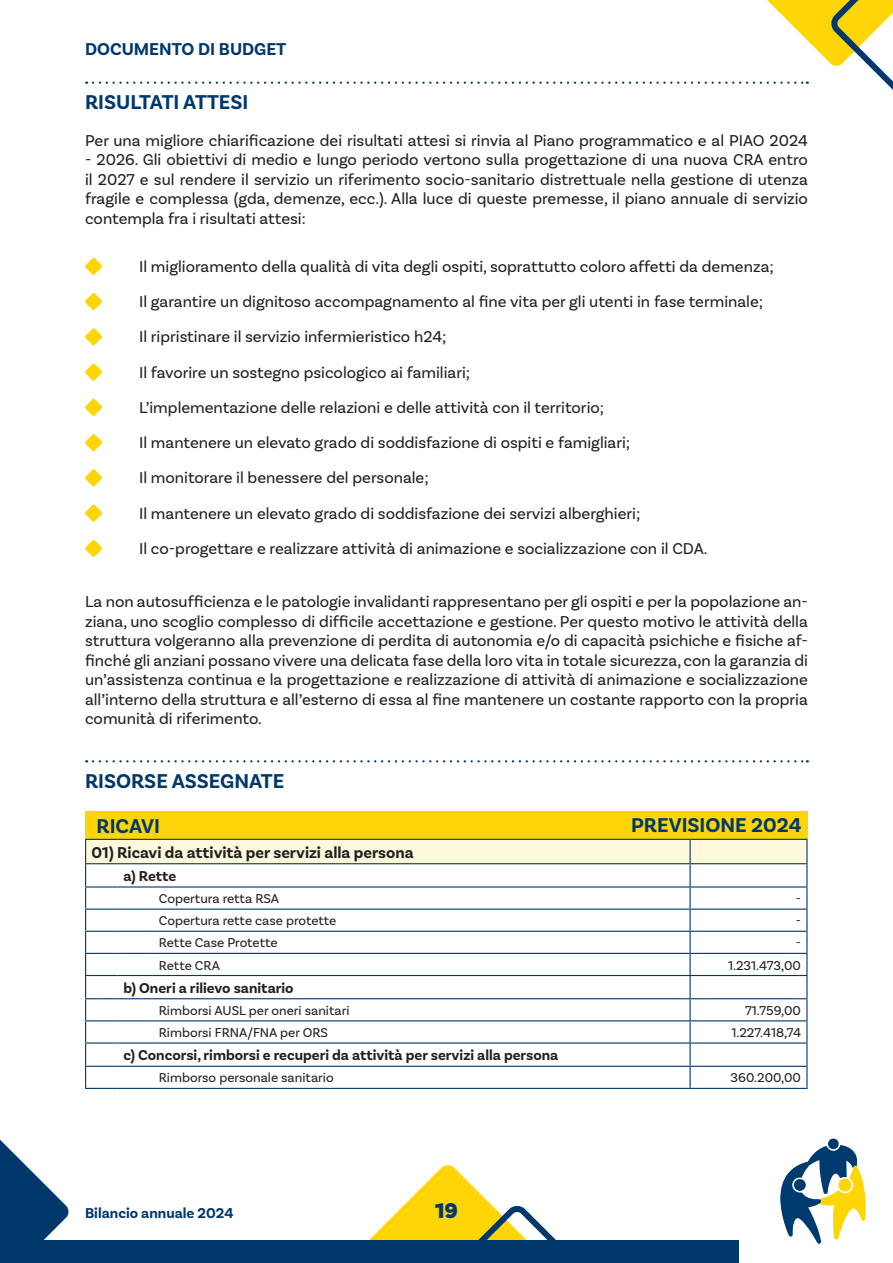
<style>
.page{position:relative;width:893px;height:1263px;background:#fff}
.page>*{position:absolute;margin:0;border:0;box-sizing:border-box;transform-origin:0 0}
.t1{font:900 22.5px "Basic Sans";color:#00386c}
.t2{font:700 21px/44.5px "Basic Sans";color:#00386c}
.t3{font:700 18px "Basic Sans";color:#00386c}
.t4{font:16.5px/19.5px "Basic Sans";color:#231f20;text-align:justify}
.t5{font:700 16.5px "Basic Sans";color:#231f20}
.t6{font:700 15px "Basic Sans";color:#231f20}
.t7{font:700 15px "Basic Sans";color:#00386c}
.t8{font:13.5px "Basic Sans";color:#231f20}
</style>
<div class="page">
<svg style="left:293px;top:1165px;width:385px;height:76px"></svg>
<svg style="left:0;top:1139px;width:69px;height:102px"></svg>
<img style="left:780px;top:1138px;width:86px;height:106px">
<div style="left:0;top:1241px;width:738px;height:22px;background:#00386c"></div>
<svg style="left:93px;top:0;width:800px;height:90px"></svg>
<svg style="left:93px;top:760px;width:715px;height:2px"></svg>
<svg style="left:85px;top:258px;width:17px;height:17px"></svg>
<svg style="left:85px;top:293px;width:17px;height:17px"></svg>
<svg style="left:85px;top:328px;width:17px;height:17px"></svg>
<svg style="left:85px;top:363px;width:17px;height:18px"></svg>
<svg style="left:85px;top:399px;width:17px;height:17px"></svg>
<svg style="left:85px;top:434px;width:17px;height:17px"></svg>
<svg style="left:85px;top:469px;width:17px;height:18px"></svg>
<svg style="left:85px;top:504px;width:17px;height:18px"></svg>
<svg style="left:85px;top:540px;width:17px;height:17px"></svg>
<div style="left:85px;top:811px;width:723px;height:28px;background:#fed508"></div>
<svg style="left:85px;top:839px;width:722px;height:249px"></svg>
<hr style="left:85px;top:1088px;width:32px;height:1px;background:#00386c">
<hr style="left:117px;top:1088px;width:36px;height:1px;background:#00386c">
<hr style="left:153px;top:1088px;width:537px;height:1px;background:#00386c">
<hr style="left:690px;top:1088px;width:117px;height:1px;background:#00386c">
<p class="t3" style="left:85px;top:38px;width:203px">DOCUMENTO DI BUDGET</p>
<p class="t2" style="left:85px;top:80px;width:165px">RISULTATI ATTESI</p>
<p class="t4" style="left:85px;top:130px;width:724px">Per una migliore chiarificazione dei risultati attesi si rinvia al Piano programmatico e al PIAO 2024</p>
<p class="t4" style="left:85px;top:150px;width:724px">- 2026. Gli obiettivi di medio e lungo periodo vertono sulla progettazione di una nuova CRA entro il 2027 e sul rendere il servizio un riferimento socio-sanitario distrettuale nella gestione di utenza fragile e complessa (gda, demenze, ecc.). Alla luce di queste premesse, il piano annuale di servizio contempla fra i risultati attesi:</p>
<p class="t4" style="left:139px;top:249px;width:636px;line-height:35.2px;text-align:left">Il miglioramento della qualità di vita degli ospiti, soprattutto coloro affetti da demenza; Il garantire un dignitoso accompagnamento al fine vita per gli utenti in fase terminale; Il ripristinare il servizio infermieristico h24;<br>Il favorire un sostegno psicologico ai familiari;<br>L’implementazione delle relazioni e delle attività con il territorio;<br>Il mantenere un elevato grado di soddisfazione di ospiti e famigliari;<br>Il monitorare il benessere del personale;<br>Il mantenere un elevato grado di soddisfazione dei servizi alberghieri;<br>Il co-progettare e realizzare attività di animazione e socializzazione con il CDA.</p>
<p class="t4" style="left:85px;top:592px;width:724px">La non autosufficienza e le patologie invalidanti rappresentano per gli ospiti e per la popolazione an&shy;ziana, uno scoglio complesso di difficile accettazione e gestione. Per questo motivo le attività della struttura volgeranno alla prevenzione di perdita di autonomia e/o di capacità psichiche e fisiche af&shy;finché gli anziani possano vivere una delicata fase della loro vita in totale sicurezza, con la garanzia di un’assistenza continua e la progettazione e realizzazione di attività di animazione e socializzazione all’interno della struttura e all’esterno di essa al fine mantenere un costante rapporto con la propria comunità di riferimento.</p>
<p class="t2" style="left:97px;top:759px;width:189px;text-indent:-12px">RISORSE ASSEGNATE<br>RICAVI</p>
<p class="t2" style="left:631px;top:802px;width:172px">PREVISIONE 2024</p>
<p class="t5" style="left:92px;top:842px;width:324px">01) Ricavi da attività per servizi alla persona</p>
<p class="t6" style="left:123px;top:867px;width:54px">a) Rette</p>
<p class="t8" style="left:159px;top:890px;width:122px">Copertura retta RSA</p>
<p class="t8" style="left:796px;top:890px;width:7px">-</p>
<p class="t8" style="left:159px;top:913px;width:179px">Copertura rette case protette</p>
<p class="t8" style="left:796px;top:913px;width:7px">-</p>
<p class="t8" style="left:159px;top:935px;width:120px">Rette Case Protette</p>
<p class="t8" style="left:796px;top:935px;width:7px">-</p>
<p class="t8" style="left:159px;top:957px;width:63px">Rette CRA</p>
<p class="t8" style="left:728px;top:957px;width:74px">1.231.473,00</p>
<p class="t6" style="left:123px;top:979px;width:172px">b) Oneri a rilievo sanitario</p>
<p class="t8" style="left:159px;top:1002px;width:192px">Rimborsi AUSL per oneri sanitari</p>
<p class="t8" style="left:745px;top:1002px;width:57px">71.759,00</p>
<p class="t8" style="left:159px;top:1024px;width:171px">Rimborsi FRNA/FNA per ORS</p>
<p class="t8" style="left:731px;top:1024px;width:71px">1.227.418,74</p>
<p class="t6" style="left:123px;top:1046px;width:436px">c) Concorsi, rimborsi e recuperi da attività per servizi alla persona</p>
<p class="t8" style="left:159px;top:1070px;width:176px">Rimborso personale sanitario</p>
<p class="t8" style="left:731px;top:1070px;width:72px">360.200,00</p>
<p class="t7" style="left:85px;top:1204px;width:150px">Bilancio annuale 2024</p>
<h1 class="t1" style="left:435px;top:1197px;width:24px">19</h1>
</div>
